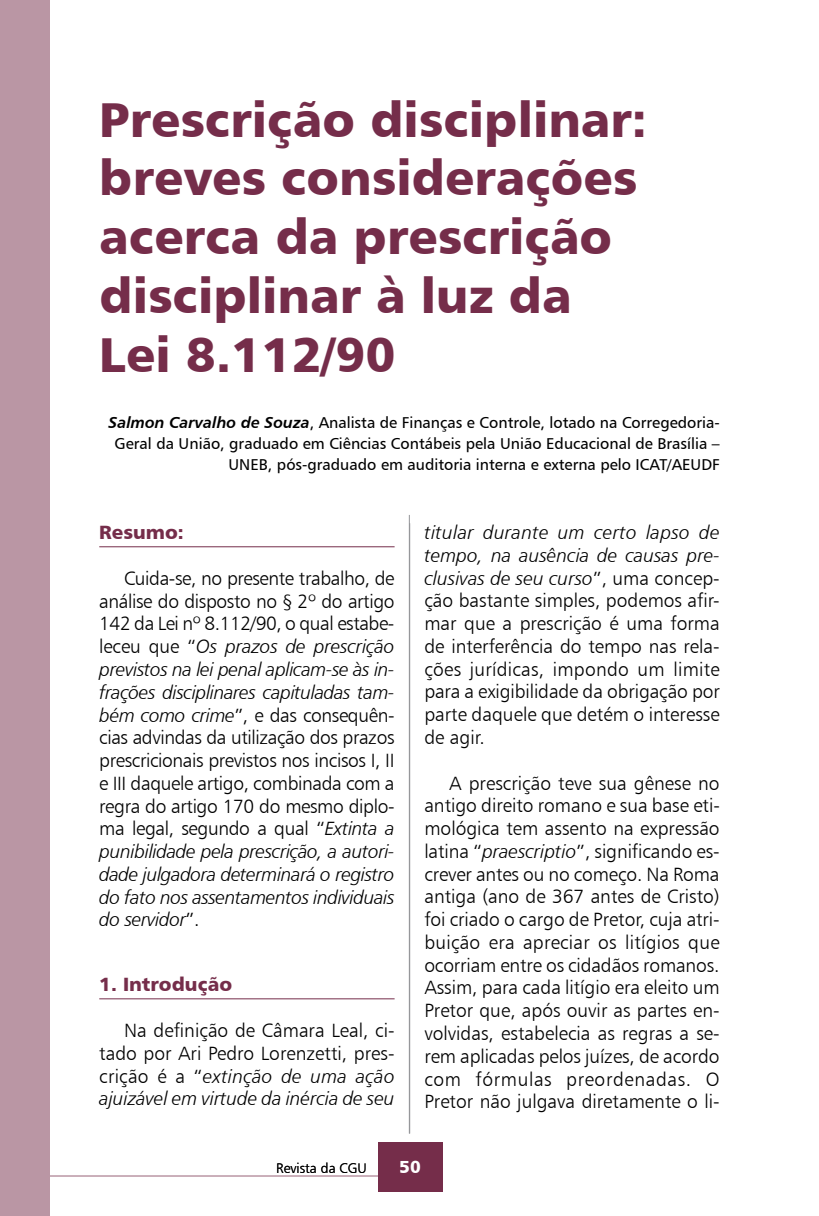
<style>
.page{position:relative;width:819px;height:1216px;background:#fff}
.page>*{position:absolute;margin:0;border:0;box-sizing:border-box;transform-origin:0 0}
.t1{font:49px/58.8px "Humanist 777 BT Black B";color:#752d4a}
.t2{font:19.25px/22.8px "Humanist 777 BT Light B";color:#000;text-align:justify}
.t3{font:19.25px/22.8px "Humanist 777 BT Light Italic B";letter-spacing:-.02em;color:#000;text-align:justify}
.t4{font:19.25px "Humanist 777 BT Black B";color:#752d4a}
.t5{font:17.5px "Humanist 777 BT Black B";color:#fff}
.t6{font:15.75px/21px "Humanist 777 BT Roman B";color:#000;text-align:right}
.t7{font:14px "Humanist 777 BT Light B";color:#000}
.s1{font-family:"Humanist 777 BT Bold Italic B"}
.s2{font-family:"Humanist 777 BT Light B"}
.s3{font-family:"Humanist 777 BT Light Italic B"}
</style>
<div class="page">
<hr style="left:409px;top:515px;width:1px;height:618px;background:#939598">
<hr style="left:1px;top:1175px;width:380px;height:1px;background:#ba96a4">
<div style="left:378px;top:1141px;width:64px;height:50px;background:#752d4a"></div>
<div style="left:0;top:0;width:50px;height:1215px;background:#ba96a4"></div>
<hr style="left:99px;top:546px;width:295px;height:1px;background:#752d4a">
<hr style="left:99px;top:998px;width:295px;height:1px;background:#752d4a">
<h1 class="t1" style="left:99px;top:89px;width:549px">Prescrição disciplinar: breves considerações acerca da prescrição disciplinar à luz da<br>Lei 8.112/90</h1>
<p class="t6" style="left:109px;top:411px;width:612px"><span class="s1">Salmon Carvalho de Souza</span>, Analista de Finanças e Controle, lotado na Corregedoria-<br>Geral da União, graduado em Ciências Contábeis pela União Educacional de Brasília –<br>UNEB, pós-graduado em auditoria interna e externa pelo ICAT/AEUDF</p>
<p class="t4" style="left:99px;top:520px;width:86px">Resumo:</p>
<p class="t2" style="left:99px;top:566px;width:297px;text-indent:25px">Cuida-se, no presente trabalho, de análise do disposto no § 2º do artigo 142 da Lei nº 8.112/90, o qual estabe-</p>
<p class="t3" style="left:99px;top:634px;width:297px"><span class="s2">leceu que “</span>Os prazos de prescrição previstos na lei penal aplicam-se às in&shy;frações disciplinares capituladas tam-</p>
<p class="t2" style="left:99px;top:703px;width:297px"><span class="s3">bém como crime</span>”, e das consequên&shy;cias advindas da utilização dos prazos prescricionais previstos nos incisos I, II e III daquele artigo, combinada com a regra do artigo 170 do mesmo diplo&shy;ma legal, segundo a qual “<span class="s3">Extinta a</span></p>
<p class="t3" style="left:99px;top:839px;width:297px">punibilidade pela prescrição, a autori&shy;dade julgadora determinará o registro do fato nos assentamentos individuais do servidor<span class="s2">”.</span></p>
<p class="t4" style="left:99px;top:972px;width:134px">1. Introdução</p>
<p class="t2" style="left:99px;top:1018px;width:297px;text-align:right">Na definição de Câmara Leal, ci&shy;tado por Ari Pedro Lorenzetti, pres-</p>
<p class="t3" style="left:99px;top:1064px;width:297px"><span class="s2">crição é a “</span>extinção de uma ação ajuizável em virtude da inércia de seu</p>
<p class="t3" style="left:424px;top:520px;width:297px">titular durante um certo lapso de tempo, na ausência de causas pre&shy;clusivas de seu curso<span class="s2">”, uma concep-</span></p>
<p class="t2" style="left:424px;top:589px;width:297px">ção bastante simples, podemos afir&shy;mar que a prescrição é uma forma de interferência do tempo nas rela&shy;ções jurídicas, impondo um limite para a exigibilidade da obrigação por parte daquele que detém o interesse de agir.</p>
<p class="t2" style="left:424px;top:771px;width:297px;text-indent:25px">A prescrição teve sua gênese no antigo direito romano e sua base eti&shy;mológica tem assento na expressão latina “<span class="s3">praescriptio</span>”, significando es&shy;crever antes ou no começo. Na Roma antiga (ano de 367 antes de Cristo) foi criado o cargo de Pretor, cuja atri&shy;buição era apreciar os litígios que ocorriam entre os cidadãos romanos.<br>Assim, para cada litígio era eleito um Pretor que, após ouvir as partes en&shy;volvidas, estabelecia as regras a se&shy;rem aplicadas pelos juízes, de acordo com fórmulas preordenadas. O Pretor não julgava diretamente o li-</p>
<p class="t7" style="left:276px;top:1159px;width:92px">Revista da CGU</p>
<p class="t5" style="left:399px;top:1155px;width:23px">50</p>
</div>
